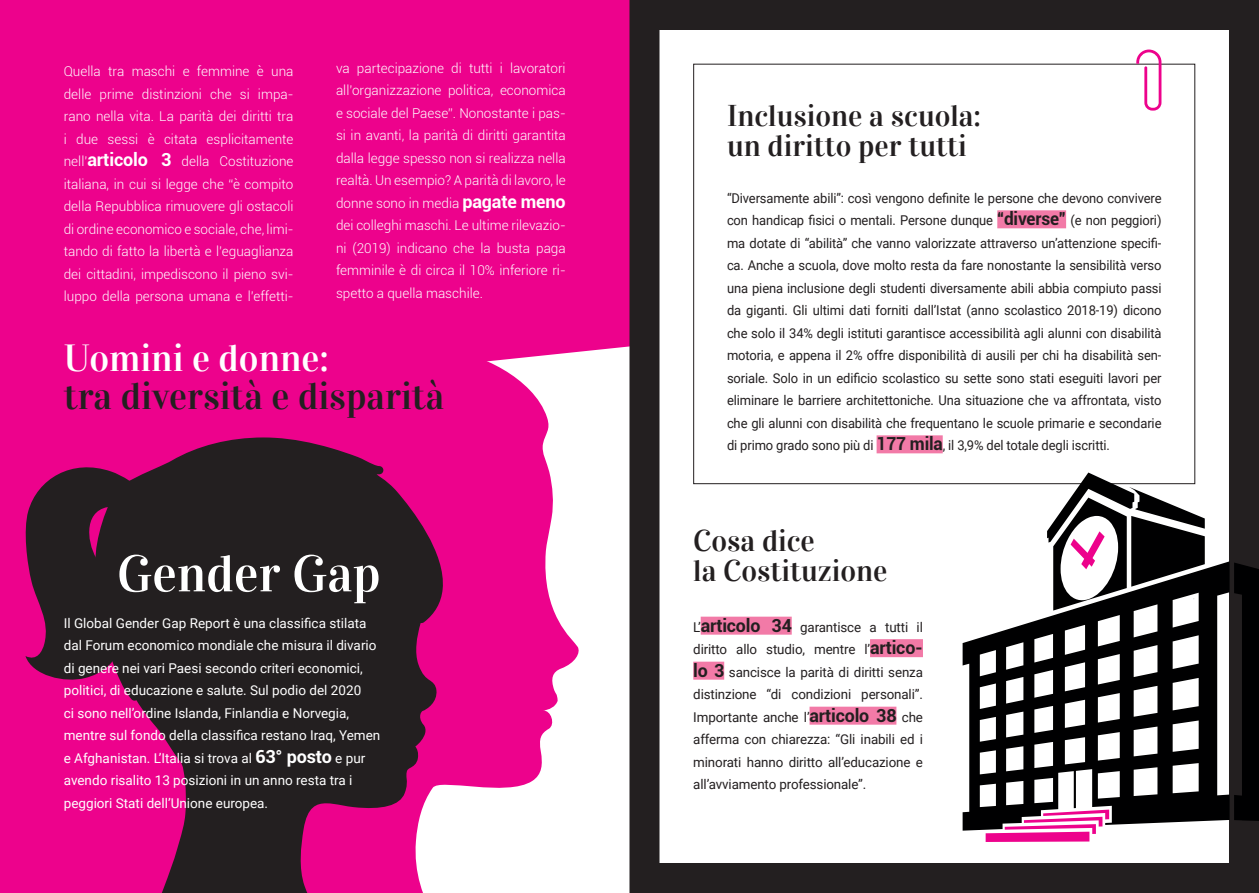
<style>
.page{position:relative;width:1259px;height:893px;background:#fff}
.page>*{position:absolute;margin:0;border:0;box-sizing:border-box;transform-origin:0 0}
.t1{font:51.45px "Vidaloka";color:#fff}
.t2{font:37.65px "Vidaloka";color:#231f20}
.t3{font:37.65px "Vidaloka";color:#fff}
.t4{font:30px/30px "Vidaloka";color:#231f20}
.t5{font:13.5px/22.5px "Roboto";letter-spacing:-.01em;color:#231f20;text-align:justify;scale:.96 1}
.t6{font:300 13.5px/22.5px "Roboto";color:#fff;text-align:justify}
.t7{font:13.5px/22.5px "Roboto";color:#fff}
.t8{font:13.5px/22.5px "Roboto";letter-spacing:-.01em;color:#231f20;text-align:justify}
.s1{font-weight:700;font-size:18px}
</style>
<div class="page">
<div style="left:0;top:0;width:655px;height:893px;background:#ed028c"></div>
<div style="left:581px;top:346px;width:48px;height:547px;background:#fff"></div>
<svg style="left:446px;top:351px;width:135px;height:542px"></svg>
<svg style="left:121px;top:437px;width:325px;height:456px;fill:#231f20"></svg>
<svg style="left:25px;top:458px;width:144px;height:225px"></svg>
<div style="left:629px;top:0;width:630px;height:893px;border:30px solid #231f20"></div>
<div style="left:997px;top:210px;width:69px;height:18px;background:#f27aa7"></div>
<div style="left:876px;top:435px;width:66px;height:18px;background:#f27aa7"></div>
<div style="left:700px;top:617px;width:91px;height:18px;background:#f27aa7"></div>
<div style="left:870px;top:639px;width:53px;height:18px;background:#f27aa7"></div>
<div style="left:693px;top:662px;width:31px;height:18px;background:#f27aa7"></div>
<div style="left:809px;top:707px;width:87px;height:18px;background:#f27aa7"></div>
<svg style="left:1136px;top:50px;width:25px;height:61px"></svg>
<svg style="left:1047px;top:472px;width:157px;height:89px"></svg>
<svg style="left:1234px;top:562px;width:25px;height:259px;background:#090809"></svg>
<svg style="left:962px;top:561px;width:267px;height:270px;fill:#000001"></svg>
<svg style="left:985px;top:810px;width:124px;height:32px"></svg>
<p class="t6" style="left:336px;top:56px;width:231px">va partecipazione di tutti i lavoratori all’organizzazione politica, economica e sociale del Paese”. Nonostante i pas&shy;si in avanti, la parità di diritti garantita dalla legge spesso non si realizza nella realtà. Un esempio? A parità di lavoro, le donne sono in media <span class="s1">pagate meno </span>dei colleghi maschi. Le ultime rilevazio&shy;ni (2019) indicano che la busta paga femminile è di circa il 10% inferiore ri&shy;spetto a quella maschile.</p>
<p class="t6" style="left:64px;top:60px;width:231px">Quella tra maschi e femmine è una delle prime distinzioni che si impa&shy;rano nella vita. La parità dei diritti tra i due sessi è citata esplicitamente nell’<span class="s1">articolo 3</span> della Costituzione italiana, in cui si legge che “è compito della Repubblica rimuovere gli ostacoli di ordine economico e sociale, che, limi&shy;tando di fatto la libertà e l’eguaglianza dei cittadini, impediscono il pieno svi&shy;luppo della persona umana e l’effetti-</p>
<h2 class="t3" style="left:64px;top:336px;width:267px">Uomini e donne:</h2>
<h2 class="t2" style="left:64px;top:374px;width:382px">tra diversità e disparità</h2>
<h1 class="t1" style="left:117px;top:543px;width:265px">Gender Gap</h1>
<p class="t7" style="left:64px;top:611px;width:318px">Il Global Gender Gap Report è una classifica stilata dal Forum economico mondiale che misura il divario di genere nei vari Paesi secondo criteri economici, politici, di educazione e salute. Sul podio del 2020<br>ci sono nell’ordine Islanda, Finlandia e Norvegia, mentre sul fondo della classifica restano Iraq, Yemen e Afghanistan. L’Italia si trova al <span class="s1">63° posto</span> e pur avendo risalito 13 posizioni in un anno resta tra i peggiori Stati dell’Unione europea.</p>
<h3 class="t4" style="left:727px;top:101px;width:255px">Inclusione a scuola: un diritto per tutti</h3>
<p class="t5" style="left:727px;top:186px;width:454px">“Diversamente abili”: così vengono definite le persone che devono convivere con handicap fisici o mentali. Persone dunque <span class="s1">“diverse”</span> (e non peggiori) ma dotate di “abilità” che vanno valorizzate attraverso un’attenzione specifi&shy;ca. Anche a scuola, dove molto resta da fare nonostante la sensibilità verso una piena inclusione degli studenti diversamente abili abbia compiuto passi da giganti. Gli ultimi dati forniti dall’Istat (anno scolastico 2018-19) dicono che solo il 34% degli istituti garantisce accessibilità agli alunni con disabilità motoria, e appena il 2% offre disponibilità di ausili per chi ha disabilità sen&shy;soriale. Solo in un edificio scolastico su sette sono stati eseguiti lavori per eliminare le barriere architettoniche. Una situazione che va affrontata, visto che gli alunni con disabilità che frequentano le scuole primarie e secondarie di primo grado sono più di <span class="s1">177 mila</span>, il 3,9% del totale degli iscritti.</p>
<h3 class="t4" style="left:693px;top:526px;width:196px">Cosa dice<br>la Costituzione</h3>
<p class="t8" style="left:693px;top:615px;width:231px">L’<span class="s1">articolo 34</span> garantisce a tutti il diritto allo studio, mentre l’<span class="s1">artico&shy;lo 3</span> sancisce la parità di diritti senza distinzione “di condizioni personali”.<br>Importante anche l’<span class="s1">articolo 38</span> che afferma con chiarezza: “Gli inabili ed i minorati hanno diritto all’educazione e all’avviamento professionale”.</p>
</div>
